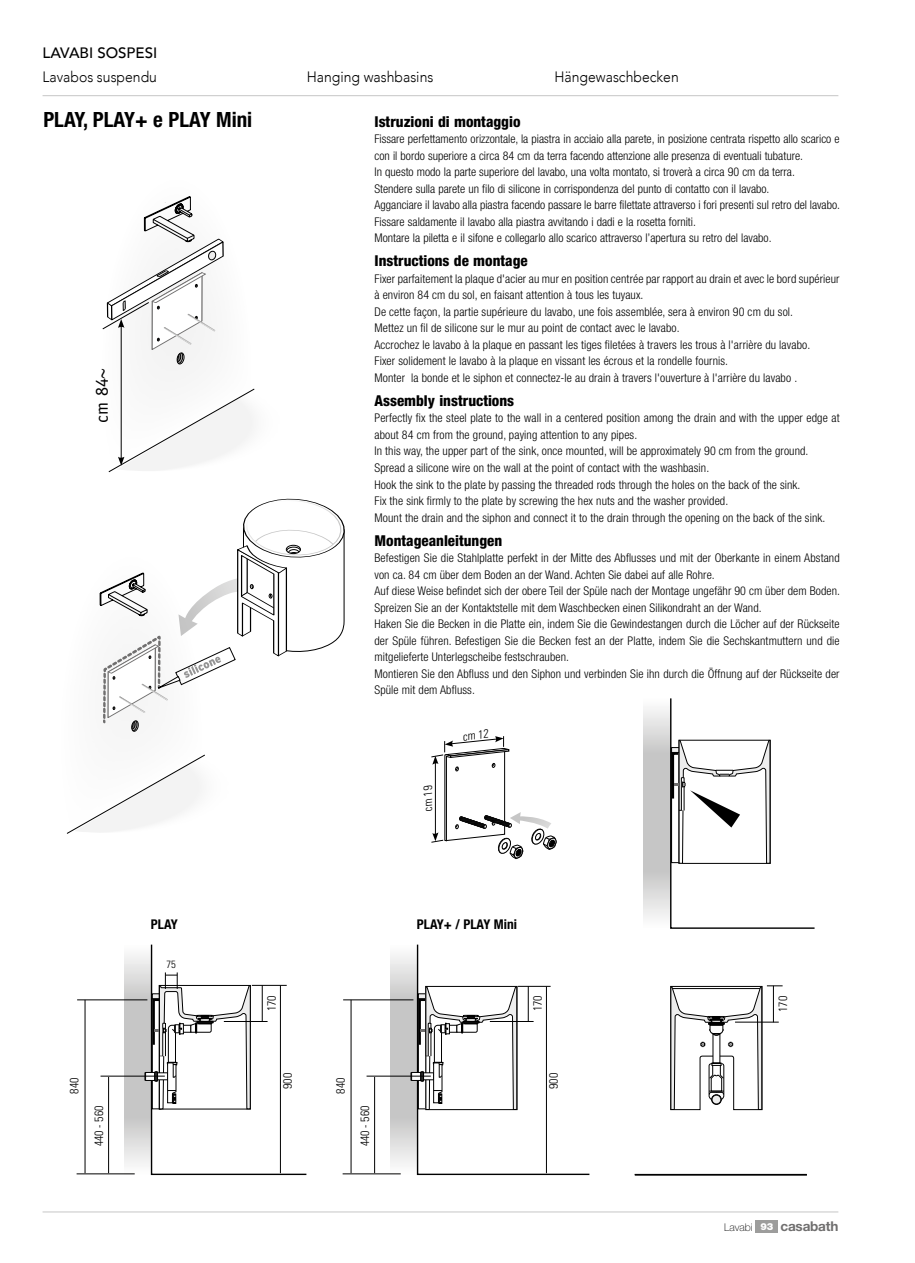
<style>
.page{position:relative;width:915px;height:1263px;background:#fff}
.page>*{position:absolute;margin:0;border:0;box-sizing:border-box;transform-origin:0 0}
.t1{font:700 condensed 21px "Helvetica Neue";color:#000}
.t2{font:18px "Officina Sans";color:#000}
.t3{font:800 condensed 15px "Helvetica Neue";color:#000}
.t4{font:300 15px "Avenir";color:#000;scale:.93 1}
.t5{font:500 15px "Avenir";color:#000}
.t6{font:700 condensed 13.5px "Helvetica Neue";color:#000}
.t7{font:700 13.5px "Helvetica Neue";letter-spacing:-.015em;color:#706f6f}
.t8{font:300 condensed 12px/16.5px "Helvetica Neue";letter-spacing:.01em;color:#000}
.t9{font:300 condensed 12px "Univers";color:#000}
.t10{font:300 condensed 10.5px "Univers";color:#000}
.s1{font-weight:100;font-size:10.65px;color:#000}
.s2{font-weight:900;font-size:9.75px;color:#fff}
</style>
<div class="page">
<hr style="left:43px;top:1211px;width:795px;height:1px;background:#c6c6c6">
<div style="left:755px;top:1220px;width:22px;height:13px;background:#9d9d9c"></div>
<hr style="left:43px;top:95px;width:795px;height:1px;background:#c6c6c6">
<svg style="left:102px;top:196px;width:153px;height:276px"></svg>
<svg style="left:125px;top:955px;width:20px;height:220px;background:#d1d1d1"></svg>
<svg style="left:390px;top:955px;width:20px;height:220px;background:#d1d1d1"></svg>
<svg style="left:643px;top:709px;width:26px;height:209px;background:#d0d0d0"></svg>
<hr style="left:77px;top:999px;width:70px;height:1px;background:#000">
<hr style="left:343px;top:999px;width:70px;height:1px;background:#000">
<hr style="left:77px;top:1173px;width:58px;height:1px;background:#000">
<hr style="left:342px;top:1173px;width:58px;height:1px;background:#000">
<hr style="left:634px;top:1174px;width:172px;height:1px;background:#000">
<svg style="left:431px;top:736px;width:125px;height:123px"></svg>
<svg style="left:66px;top:498px;width:279px;height:336px"></svg>
<hr style="left:85px;top:1000px;width:1px;height:173px;background:#000">
<hr style="left:350px;top:1000px;width:1px;height:173px;background:#000">
<hr style="left:108px;top:1077px;width:1px;height:96px;background:#000">
<hr style="left:374px;top:1077px;width:1px;height:96px;background:#000">
<svg style="left:145px;top:944px;width:162px;height:232px"></svg>
<hr style="left:100px;top:1076px;width:65px;height:1px;background:#000">
<hr style="left:366px;top:1076px;width:64px;height:1px;background:#000">
<svg style="left:410px;top:944px;width:180px;height:232px"></svg>
<svg style="left:669px;top:698px;width:146px;height:412px"></svg>
<p class="t5" style="left:43px;top:39px;width:116px">LAVABI SOSPESI</p>
<p class="t4" style="left:43px;top:67px;width:124px">Lavabos suspendu</p>
<p class="t4" style="left:307px;top:67px;width:138px">Hanging washbasins</p>
<p class="t4" style="left:554px;top:67px;width:135px">Hängewaschbecken</p>
<p class="t3" style="left:374px;top:112px;width:147px">Istruzioni di montaggio</p>
<p class="t8" style="left:374px;top:131px;width:467px">Fissare perfettamento orizzontale, la piastra in acciaio alla parete, in posizione centrata rispetto allo scarico e con il bordo superiore a circa 84 cm da terra facendo attenzione alle presenza di eventuali tubature.<br>In questo modo la parte superiore del lavabo, una volta montato, si troverà a circa 90 cm da terra.<br>Stendere sulla parete un filo di silicone in corrispondenza del punto di contatto con il lavabo.<br>Agganciare il lavabo alla piastra facendo passare le barre filettate attraverso i fori presenti sul retro del lavabo.<br>Fissare saldamente il lavabo alla piastra avvitando i dadi e la rosetta forniti.<br>Montare la piletta e il sifone e collegarlo allo scarico attraverso l’apertura su retro del lavabo.</p>
<p class="t3" style="left:374px;top:252px;width:155px">Instructions de montage</p>
<p class="t8" style="left:374px;top:270px;width:466px">Fixer parfaitement la plaque d'acier au mur en position centrée par rapport au drain et avec le bord supérieur à environ 84 cm du sol, en faisant attention à tous les tuyaux.<br>De cette façon, la partie supérieure du lavabo, une fois assemblée, sera à environ 90 cm du sol.<br>Mettez un fil de silicone sur le mur au point de contact avec le lavabo.<br>Accrochez le lavabo à la plaque en passant les tiges filetées à travers les trous à l'arrière du lavabo.<br>Fixer solidement le lavabo à la plaque en vissant les écrous et la rondelle fournis.<br>Monter la bonde et le siphon et connectez-le au drain à travers l'ouverture à l'arrière du lavabo .</p>
<p class="t3" style="left:374px;top:391px;width:141px">Assembly instructions</p>
<p class="t8" style="left:374px;top:410px;width:466px">Perfectly fix the steel plate to the wall in a centered position among the drain and with the upper edge at about 84 cm from the ground, paying attention to any pipes.<br>In this way, the upper part of the sink, once mounted, will be approximately 90 cm from the ground.<br>Spread a silicone wire on the wall at the point of contact with the washbasin.<br>Hook the sink to the plate by passing the threaded rods through the holes on the back of the sink.<br>Fix the sink firmly to the plate by screwing the hex nuts and the washer provided.<br>Mount the drain and the siphon and connect it to the drain through the opening on the back of the sink.</p>
<p class="t3" style="left:374px;top:531px;width:129px">Montageanleitungen</p>
<p class="t8" style="left:374px;top:549px;width:467px">Befestigen Sie die Stahlplatte perfekt in der Mitte des Abflusses und mit der Oberkante in einem Abstand von ca. 84 cm über dem Boden an der Wand. Achten Sie dabei auf alle Rohre.<br>Auf diese Weise befindet sich der obere Teil der Spüle nach der Montage ungefähr 90 cm über dem Boden.<br>Spreizen Sie an der Kontaktstelle mit dem Waschbecken einen Silikondraht an der Wand.<br>Haken Sie die Becken in die Platte ein, indem Sie die Gewindestangen durch die Löcher auf der Rückseite der Spüle führen. Befestigen Sie die Becken fest an der Platte, indem Sie die Sechskantmuttern und die mitgelieferte Unterlegscheibe festschrauben.<br>Montieren Sie den Abfluss und den Siphon und verbinden Sie ihn durch die Öffnung auf der Rückseite der Spüle mit dem Abfluss.</p>
<h1 class="t1" style="left:43px;top:107px;width:210px">PLAY, PLAY+ e PLAY Mini</h1>
<h2 class="t2" style="left:91px;top:423px;width:55px;rotate:-90deg">cm 84~</h2>
<p class="t9" style="left:420px;top:811px;width:29px;rotate:-90deg">cm 19</p>
<p class="t9" style="left:461px;top:729px;width:27px;rotate:-6deg">cm 12</p>
<p class="t6" style="left:151px;top:916px;width:28px">PLAY</p>
<p class="t6" style="left:416px;top:916px;width:102px">PLAY+ / PLAY Mini</p>
<p class="t10" style="left:166px;top:958px;width:11px">75</p>
<p class="t9" style="left:264px;top:1011px;width:17px;rotate:-90deg">170</p>
<p class="t9" style="left:530px;top:1011px;width:17px;rotate:-90deg">170</p>
<p class="t9" style="left:280px;top:1089px;width:17px;rotate:-90deg">900</p>
<p class="t9" style="left:546px;top:1089px;width:17px;rotate:-90deg">900</p>
<p class="t9" style="left:67px;top:1094px;width:17px;rotate:-90deg">840</p>
<p class="t9" style="left:333px;top:1094px;width:17px;rotate:-90deg">840</p>
<p class="t9" style="left:92px;top:1146px;width:42px;rotate:-90deg">440 - 560</p>
<p class="t9" style="left:357px;top:1146px;width:42px;rotate:-90deg">440 - 560</p>
<p class="t9" style="left:775px;top:1012px;width:17px;rotate:-90deg">170</p>
<p class="t7" style="left:724px;top:1218px;width:116px"><span class="s1">Lavabi</span> <span class="s2">93</span> casabath</p>
</div>
